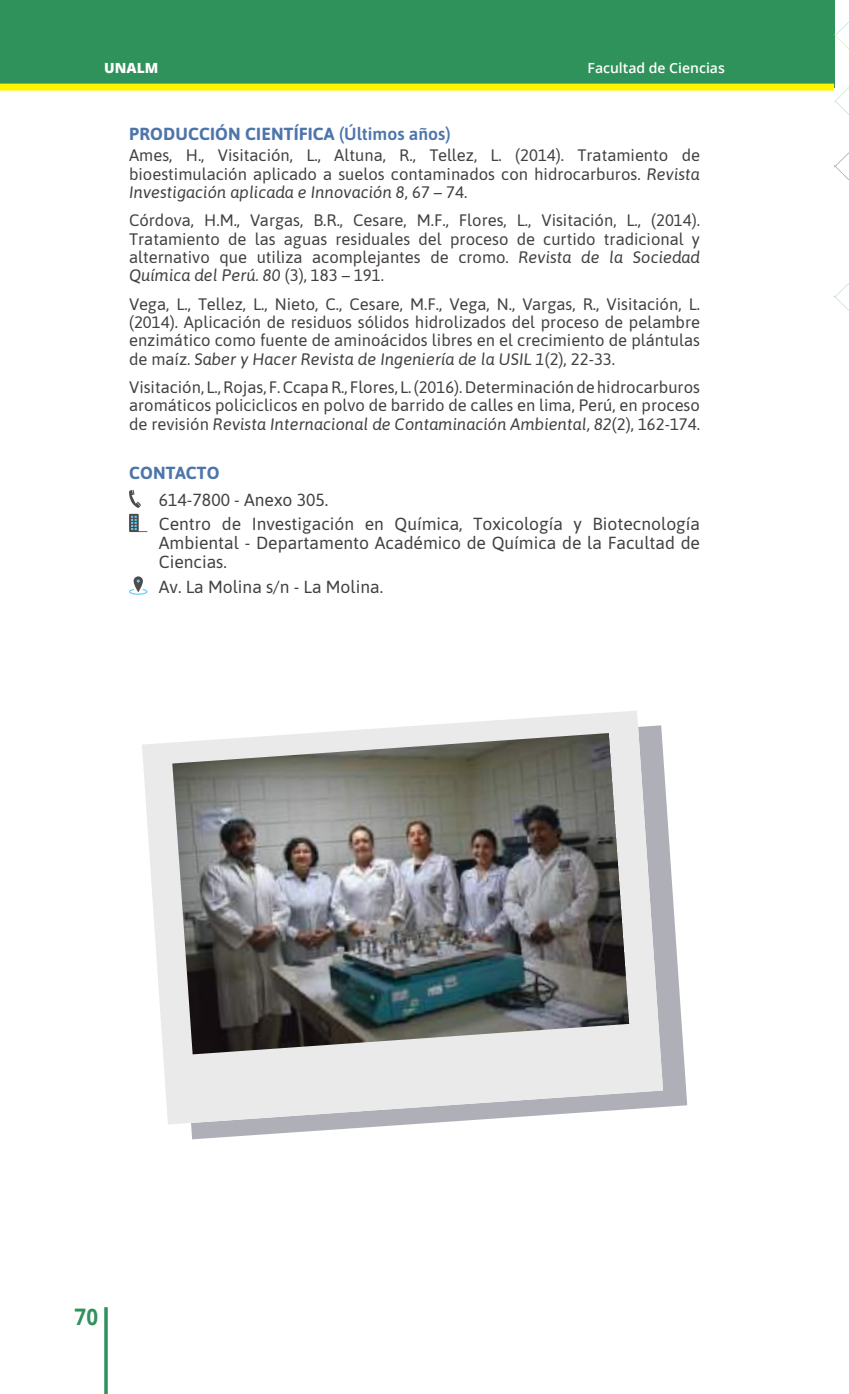
<style>
.page{position:relative;width:849px;height:1394px;background:#fff}
.page>*{position:absolute;margin:0;border:0;box-sizing:border-box;transform-origin:0 0}
.t1{font:700 22.75px "Open Sans";color:#30925b;scale:.9 1}
.t2{font:17.5px/24.2px "Asap";color:#444041}
.t3{font:700 17.5px "Asap";letter-spacing:.01em;color:#4e75ab}
.t4{font:16.62px/18.4px "Asap";color:#444041;text-align:justify}
.t5{font:600 14px "Open Sans";color:#fff}
.t6{font:800 14px "Open Sans";color:#fff}
.s1{font-weight:600}
.s2{font-style:italic}
</style>
<div class="page">
<svg style="left:129px;top:490px;width:18px;height:42px"></svg>
<svg style="left:134px;top:576px;width:9px;height:16px"></svg>
<svg style="left:129px;top:589px;width:18px;height:6px"></svg>
<svg style="left:137px;top:579px;width:3px;height:4px"></svg>
<div style="left:0;top:0;width:833px;height:87px;background:#30925b"></div>
<div style="left:0;top:84px;width:833px;height:7px;background:#fff300"></div>
<svg style="left:104px;top:1307px;width:4px;height:87px"></svg>
<svg style="left:191px;top:739px;width:496px;height:400px"></svg>
<svg style="left:142px;top:711px;width:520px;height:414px;fill:#ebeaea"></svg>
<img style="left:172px;top:733px;width:457px;height:321px">
<svg style="left:833px;top:21px;width:15px;height:289px"></svg>
<p class="t6" style="left:104px;top:57px;width:56px">UNALM</p>
<p class="t5" style="left:587px;top:58px;width:139px">Facultad de Ciencias</p>
<p class="t3" style="left:129px;top:122px;width:323px">PRODUCCIÓN CIENTÍFICA <span class="s1">(Últimos años)</span></p>
<p class="t4" style="left:129px;top:145px;width:572px">Ames, H., Visitación, L., Altuna, R., Tellez, L. (2014). Tratamiento de bioestimulación aplicado a suelos contaminados con hidrocarburos. <span class="s2">Revista Investigación aplicada e Innovación 8</span>, 67 – 74.</p>
<p class="t4" style="left:129px;top:210px;width:572px">Córdova, H.M., Vargas, B.R., Cesare, M.F., Flores, L., Visitación, L., (2014).<br>Tratamiento de las aguas residuales del proceso de curtido tradicional y alternativo que utiliza acomplejantes de cromo. <span class="s2">Revista de la Sociedad Química del Perú. 80</span> (3), 183 – 191.</p>
<p class="t4" style="left:129px;top:294px;width:572px">Vega, L., Tellez, L., Nieto, C., Cesare, M.F., Vega, N., Vargas, R., Visitación, L. (2014). Aplicación de residuos sólidos hidrolizados del proceso de pelambre enzimático como fuente de aminoácidos libres en el crecimiento de plántulas de maíz. <span class="s2">Saber y Hacer Revista de Ingeniería de la USIL 1</span>(2), 22-33.</p>
<p class="t4" style="left:129px;top:377px;width:572px">Visitación, L., Rojas, F. Ccapa R., Flores, L. (2016). Determinación de hidrocarburos aromáticos policiclicos en polvo de barrido de calles en lima, Perú, en proceso de revisión <span class="s2">Revista Internacional de Contaminación Ambiental, 82</span>(2), 162-174.</p>
<p class="t3" style="left:129px;top:460px;width:92px">CONTACTO</p>
<p class="t2" style="left:159px;top:486px;width:542px">614-7800 - Anexo 305.<br>Centro de Investigación en Química, Toxicología y Biotecnología</p>
<p class="t2" style="left:159px;top:532px;width:542px;line-height:19.2px">Ambiental - Departamento Académico de Química de la Facultad de<br>Ciencias.</p>
<p class="t2" style="left:159px;top:573px;width:226px">Av. La Molina s/n - La Molina.</p>
<h1 class="t1" style="left:75px;top:1300px;width:27px">70</h1>
</div>
